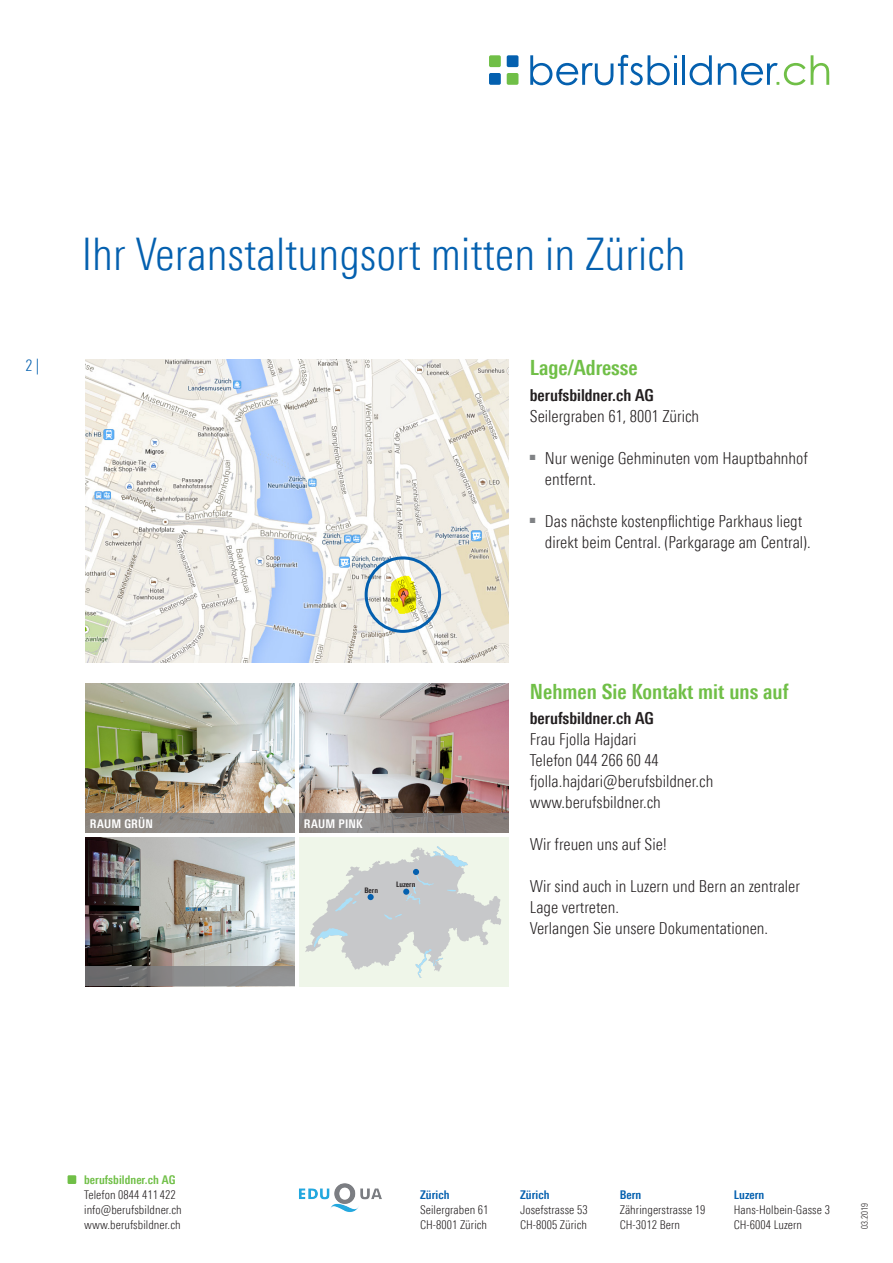
<style>
.page{position:relative;width:893px;height:1263px;background:#fff}
.page>*{position:absolute;margin:0;border:0;box-sizing:border-box;transform-origin:0 0}
.t1{font:300 condensed 45px "Univers Next Pro";color:#0460af}
.t2{font:700 condensed 21px "Univers Next Pro";color:#70bf47}
.t3{font:300 condensed 16.5px/21px "Univers Next Pro";color:#231f20}
.t4{font:700 condensed 16.5px "Univers Next Pro";color:#231f20}
.t5{font:300 condensed 15.75px "Univers Next Pro";color:#0460af}
.t6{font:300 condensed 12px/15px "Univers Next Pro";letter-spacing:.005em;color:#231f20}
.t7{font:700 condensed 12px "Univers Next Pro";letter-spacing:.005em;color:#0460af}
.t8{font:700 condensed 12px "Univers Next Pro";letter-spacing:.005em;color:#70bf47}
.t9{font:700 condensed 12px "Univers Next Pro";letter-spacing:.02em;color:#fff}
.t10{font:300 condensed 9px "Univers Next Pro";color:#231f20}
.t11{font:700 condensed 7.5px "Univers Next Pro";color:#231f20}
</style>
<div class="page">
<hr style="left:682px;top:55px;width:3px;height:30px;background:#0460af">
<svg style="left:690px;top:55px;width:22px;height:30px"></svg>
<div style="left:507px;top:55px;width:11px;height:12px;background:#0460af;border-radius:2px"></div>
<div style="left:489px;top:55px;width:12px;height:12px;background:#70bf47;border-radius:2px"></div>
<div style="left:507px;top:73px;width:11px;height:12px;background:#70bf47;border-radius:2px"></div>
<div style="left:489px;top:73px;width:12px;height:12px;background:#0460af;border-radius:2px"></div>
<svg style="left:718px;top:55px;width:111px;height:30px"></svg>
<svg style="left:530px;top:55px;width:147px;height:30px"></svg>
<div style="left:68px;top:1175px;width:8px;height:9px;background:#70bf47"></div>
<img style="left:299px;top:1183px;width:83px;height:29px">
<img style="left:85px;top:360px;width:423px;height:302px">
<div style="left:365px;top:556px;width:76px;height:77px;border:3px solid #0460af;border-radius:50%"></div>
<img style="left:85px;top:683px;width:209px;height:130px">
<img style="left:299px;top:683px;width:209px;height:130px">
<img style="left:85px;top:838px;width:209px;height:149px">
<div style="left:299px;top:838px;width:209px;height:149px;background:#eff6e9"></div>
<div style="left:85px;top:813px;width:209px;height:19px;background:#8f8a86"></div>
<svg style="left:299px;top:813px;width:209px;height:19px;background:#898482"></svg>
<svg style="left:85px;top:967px;width:209px;height:19px;background:#828384"></svg>
<svg style="left:305px;top:846px;width:196px;height:132px"></svg>
<p class="t5" style="left:26px;top:357px;width:15px">2 |</p>
<h1 class="t1" style="left:82px;top:229px;width:605px">Ihr Veranstaltungsort mitten in Zürich</h1>
<p class="t2" style="left:530px;top:355px;width:109px">Lage/Adresse</p>
<p class="t4" style="left:530px;top:385px;width:126px">berufsbildner.ch AG</p>
<p class="t3" style="left:530px;top:405px;width:171px">Seilergraben 61, 8001 Zürich</p>
<p class="t3" style="left:545px;top:447px;width:265px;text-indent:-15px"><sup>■</sup> Nur wenige Gehminuten vom Hauptbahnhof entfernt.</p>
<p class="t3" style="left:545px;top:510px;width:267px;text-indent:-15px"><sup>■</sup> Das nächste kostenpflichtige Parkhaus liegt direkt beim Central. (Parkgarage am Central).</p>
<p class="t9" style="left:90px;top:816px;width:65px">RAUM GRÜN</p>
<p class="t9" style="left:304px;top:816px;width:60px">RAUM PINK</p>
<p class="t11" style="left:364px;top:886px;width:15px">Bern</p>
<p class="t11" style="left:396px;top:880px;width:21px">Luzern</p>
<p class="t2" style="left:530px;top:679px;width:260px">Nehmen Sie Kontakt mit uns auf</p>
<p class="t4" style="left:530px;top:709px;width:126px">berufsbildner.ch AG</p>
<p class="t3" style="left:530px;top:729px;width:185px">Frau Fjolla Hajdari<br>Telefon 044 266 60 44 fjolla.hajdari@berufsbildner.ch www.berufsbildner.ch</p>
<p class="t3" style="left:530px;top:834px;width:138px">Wir freuen uns auf Sie!</p>
<p class="t3" style="left:530px;top:876px;width:272px">Wir sind auch in Luzern und Bern an zentraler<br>Lage vertreten.<br>Verlangen Sie unsere Dokumentationen.</p>
<p class="t8" style="left:84px;top:1172px;width:93px">berufsbildner.ch AG</p>
<p class="t6" style="left:84px;top:1187px;width:99px">Telefon 0844 411 422 info@berufsbildner.ch www.berufsbildner.ch</p>
<p class="t7" style="left:520px;top:1187px;width:31px">Zürich</p>
<p class="t7" style="left:420px;top:1187px;width:31px">Zürich</p>
<p class="t6" style="left:420px;top:1202px;width:70px">Seilergraben 61<br>CH-8001 Zürich</p>
<p class="t6" style="left:520px;top:1202px;width:69px">Josefstrasse 53<br>CH-8005 Zürich</p>
<p class="t7" style="left:620px;top:1187px;width:23px">Bern</p>
<p class="t6" style="left:620px;top:1202px;width:87px">Zähringerstrasse 19<br>CH-3012 Bern</p>
<p class="t7" style="left:734px;top:1187px;width:32px">Luzern</p>
<p class="t6" style="left:734px;top:1202px;width:98px">Hans-Holbein-Gasse 3<br>CH-6004 Luzern</p>
<p class="t10" style="left:859px;top:1229px;width:27px;rotate:-90deg">03.2019</p>
</div>
